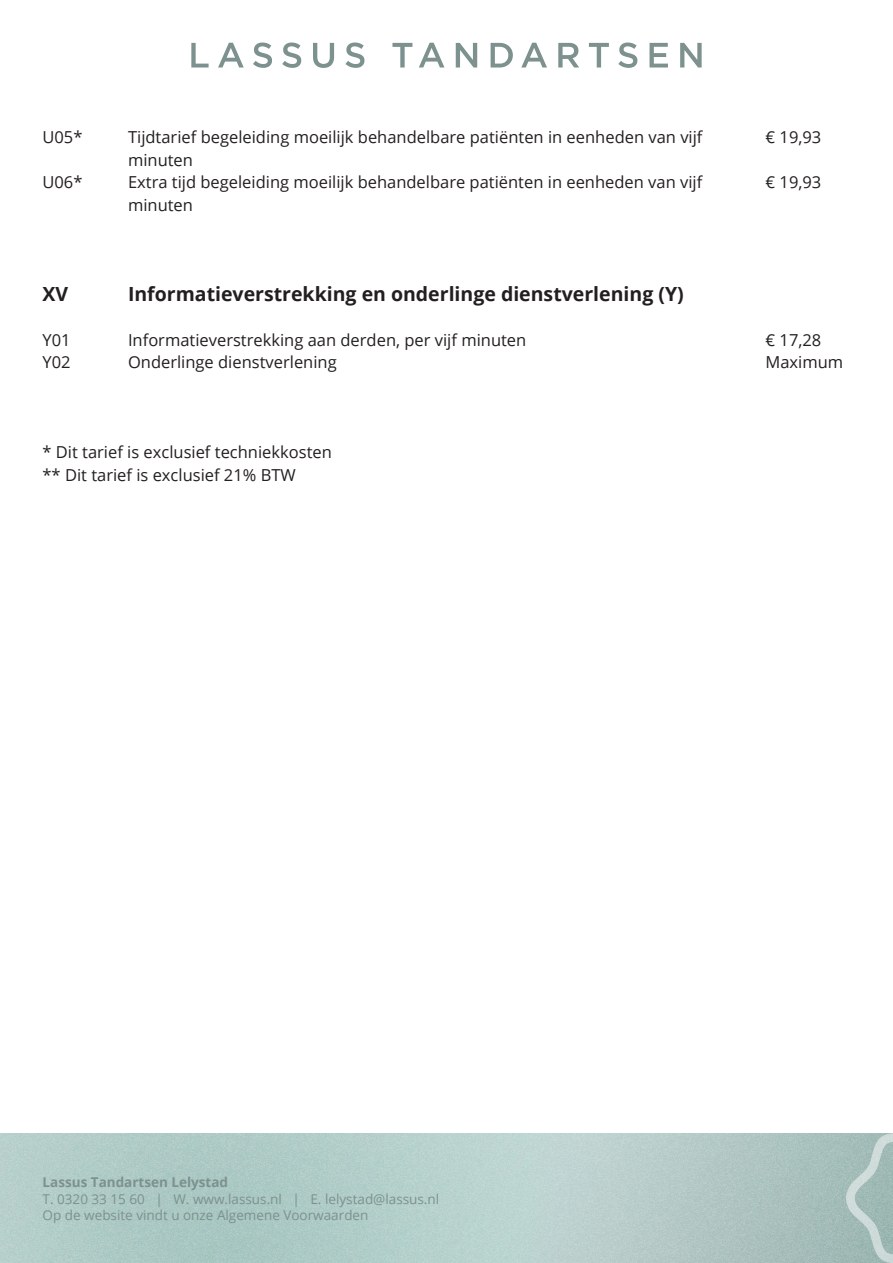
<style>
.page{position:relative;width:893px;height:1263px;background:#fff}
.page>*{position:absolute;margin:0;border:0;box-sizing:border-box;transform-origin:0 0}
.Body_text{font:700 19.5px "Open Sans";color:#231f20}
.Body_text-2{font:16.5px "Open Sans";color:#231f20}
.t1{font:13.5px/16.5px "Open Sans";color:#7d918f}
.t2{font:700 13.5px "Open Sans";color:#7d918f}
</style>
<div class="page">
<svg style="left:191px;top:43px;width:18px;height:25px"></svg>
<svg style="left:218px;top:43px;width:26px;height:25px"></svg>
<svg style="left:253px;top:43px;width:19px;height:25px"></svg>
<svg style="left:282px;top:43px;width:19px;height:25px"></svg>
<svg style="left:313px;top:43px;width:21px;height:25px"></svg>
<svg style="left:345px;top:43px;width:19px;height:25px"></svg>
<svg style="left:392px;top:43px;width:20px;height:25px"></svg>
<svg style="left:419px;top:43px;width:25px;height:25px"></svg>
<svg style="left:456px;top:43px;width:21px;height:25px"></svg>
<svg style="left:491px;top:43px;width:22px;height:25px"></svg>
<svg style="left:521px;top:43px;width:26px;height:25px"></svg>
<svg style="left:558px;top:43px;width:21px;height:25px"></svg>
<svg style="left:589px;top:43px;width:20px;height:25px"></svg>
<svg style="left:618px;top:43px;width:19px;height:25px"></svg>
<svg style="left:649px;top:43px;width:19px;height:25px"></svg>
<svg style="left:680px;top:43px;width:22px;height:25px"></svg>
<img style="left:0;top:1133px;width:846px;height:130px">
<svg style="left:846px;top:1133px;width:47px;height:130px;background:#a9c0bc"></svg>
<p class="Body_text-2" style="left:43px;top:126px;width:41px">U05*</p>
<p class="Body_text-2" style="left:128px;top:126px;width:576px">Tijdtarief begeleiding moeilijk behandelbare patiënten in eenheden van vijf</p>
<p class="Body_text-2" style="left:766px;top:126px;width:57px">€ 19,93</p>
<p class="Body_text-2" style="left:128px;top:149px;width:66px">minuten</p>
<p class="Body_text-2" style="left:43px;top:171px;width:41px">U06*</p>
<p class="Body_text-2" style="left:128px;top:171px;width:576px">Extra tijd begeleiding moeilijk behandelbare patiënten in eenheden van vijf</p>
<p class="Body_text-2" style="left:766px;top:171px;width:57px">€ 19,93</p>
<p class="Body_text-2" style="left:128px;top:194px;width:66px">minuten</p>
<p class="Body_text" style="left:43px;top:280px;width:27px">XV</p>
<p class="Body_text" style="left:128px;top:280px;width:557px">Informatieverstrekking en onderlinge dienstverlening (Y)</p>
<p class="Body_text-2" style="left:43px;top:329px;width:30px">Y01</p>
<p class="Body_text-2" style="left:128px;top:329px;width:400px">Informatieverstrekking aan derden, per vijf minuten</p>
<p class="Body_text-2" style="left:766px;top:329px;width:57px">€ 17,28</p>
<p class="Body_text-2" style="left:43px;top:351px;width:30px">Y02</p>
<p class="Body_text-2" style="left:128px;top:351px;width:210px">Onderlinge dienstverlening</p>
<p class="Body_text-2" style="left:766px;top:351px;width:79px">Maximum</p>
<p class="Body_text-2" style="left:43px;top:441px;width:291px">* Dit tarief is exclusief techniekkosten</p>
<p class="Body_text-2" style="left:43px;top:464px;width:255px">** Dit tarief is exclusief 21% BTW</p>
<p class="t2" style="left:43px;top:1173px;width:187px">Lassus Tandartsen Lelystad</p>
<p class="t1" style="left:43px;top:1190px;width:398px">T. 0320 33 15 60 | W. www.lassus.nl | E. lelystad@lassus.nl<br>Op de website vindt u onze Algemene Voorwaarden</p>
</div>
